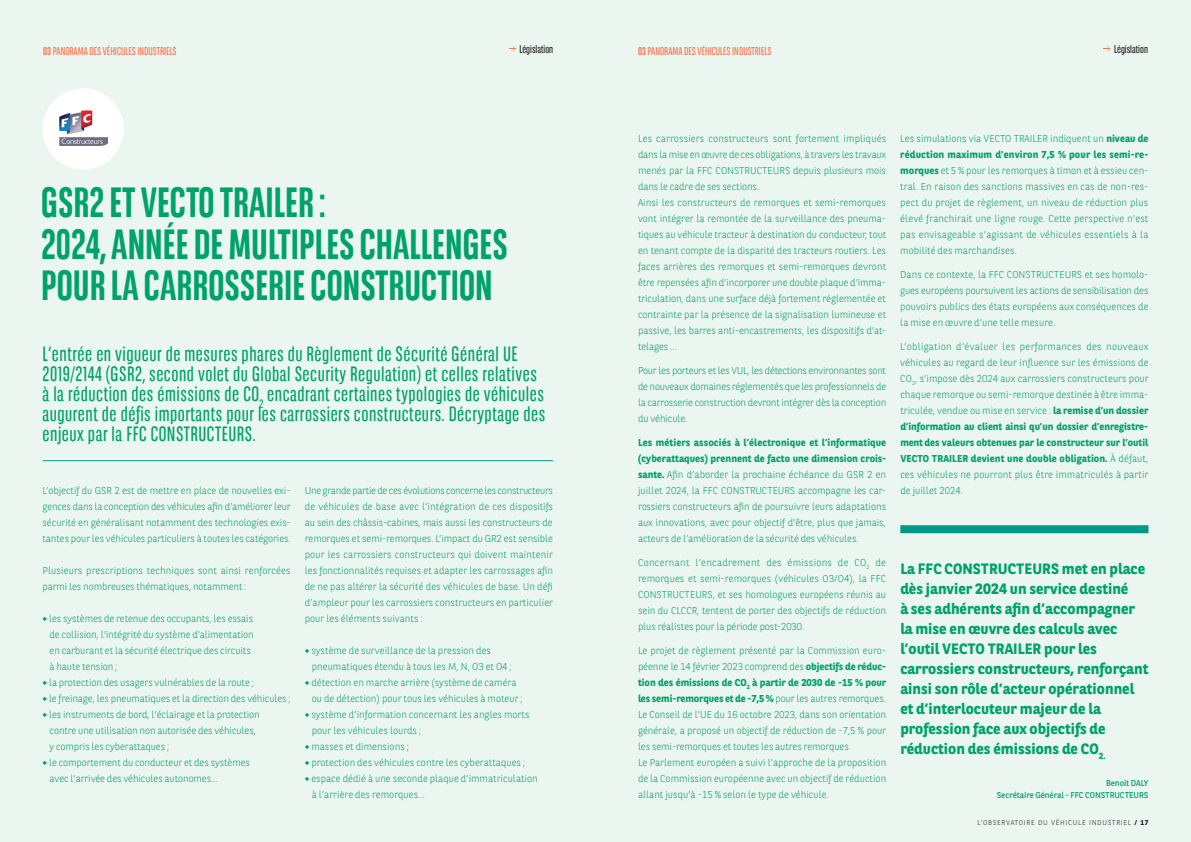
<style>
.page{position:relative;width:1191px;height:842px;background:#ecf6f1}
.page>*{position:absolute;margin:0;border:0;box-sizing:border-box;transform-origin:0 0}
.t1{font:700 42px/41.7px "BNPP Sans Condensed";color:#00a26c}
.t2{font:20.6px/20px "BNPP Sans Condensed";letter-spacing:.025em;color:#00a26c}
.t3{font:700 15px/20px "BNPP Sans";color:#00a26c}
.t4{font:11.2px "BNPP Sans Condensed";color:#f37653}
.t5{font:11.2px "BNPP Sans Condensed";color:#231f20}
.t6{font:300 10px/16px "BNPP Sans";letter-spacing:-.005em;color:#00a26c}
.t7{font:8.5px/12px "BNPP Sans";letter-spacing:-.01em;color:#00a26c;text-align:right}
.t8{font:300 7px "BNPP Sans";letter-spacing:.1em;color:#231f20}
.s1{font-weight:700}
</style>
<div class="page">
<hr style="left:43px;top:460px;width:510px;height:1px;background:#098">
<div style="left:44px;top:90px;width:79px;height:79px;background:#fff;border-radius:50%"></div>
<div style="left:43px;top:88px;width:81px;height:82px;border:2px solid #fff;border-radius:50%"></div>
<img style="left:60px;top:110px;width:47px;height:36px">
<div style="left:900px;top:525px;width:248px;height:8px;background:#098"></div>
<svg style="left:509px;top:46px;width:7px;height:6px"></svg>
<svg style="left:1103px;top:46px;width:7px;height:6px"></svg>
<p class="t4" style="left:43px;top:44px;width:135px"><span class="s1">03</span> PANORAMA DES VÉHICULES INDUSTRIELS</p>
<p class="t5" style="left:519px;top:42px;width:35px">Législation</p>
<p class="t4" style="left:638px;top:44px;width:135px"><span class="s1">03</span> PANORAMA DES VÉHICULES INDUSTRIELS</p>
<p class="t5" style="left:1114px;top:42px;width:35px">Législation</p>
<h1 class="t1" style="left:41px;top:181px;width:468px">GSR2 ET VECTO TRAILER :<br>2024, ANNÉE DE MULTIPLES CHALLENGES<br>POUR LA CARROSSERIE CONSTRUCTION</h1>
<p class="t2" style="left:43px;top:344px;width:504px">L’entrée en vigueur de mesures phares du Règlement de Sécurité Général UE 2019/2144 (GSR2, second volet du Global Security Regulation) et celles relatives à la réduction des émissions de CO<sub>2</sub> encadrant certaines typologies de véhicules augurent de défis importants pour les carrossiers constructeurs. Décryptage des enjeux par la FFC CONSTRUCTEURS.</p>
<p class="t6" style="left:43px;top:482px;width:250px;text-align:justify">L’objectif du GSR 2 est de mettre en place de nouvelles exi&shy;gences dans la conception des véhicules afin d’améliorer leur sécurité en généralisant notamment des technologies exis&shy;tantes pour les véhicules particuliers à toutes les catégories.</p>
<p class="t6" style="left:43px;top:562px;width:249px">Plusieurs prescriptions techniques sont ainsi renforcées parmi les nombreuses thématiques, notamment :</p>
<p class="t6" style="left:50px;top:610px;width:206px;text-indent:-7px">◆ les systèmes de retenue des occupants, les essais de collision, l’intégrité du système d’alimentation en carburant et la sécurité électrique des circuits à haute tension ;</p>
<p class="t6" style="left:43px;top:674px;width:213px">◆ la protection des usagers vulnérables de la route ;</p>
<p class="t6" style="left:43px;top:690px;width:250px">◆ le freinage, les pneumatiques et la direction des véhicules ;</p>
<p class="t6" style="left:50px;top:706px;width:212px;text-indent:-7px">◆ les instruments de bord, l’éclairage et la protection contre une utilisation non autorisée des véhicules, y compris les cyberattaques ;</p>
<p class="t6" style="left:50px;top:754px;width:202px;text-indent:-7px">◆ le comportement du conducteur et des systèmes avec l’arrivée des véhicules autonomes…</p>
<p class="t6" style="left:305px;top:482px;width:250px;text-align:justify">Une grande partie de ces évolutions concerne les constructeurs de véhicules de base avec l’intégration de ces dispositifs au sein des châssis-cabines, mais aussi les constructeurs de remorques et semi-remorques. L’impact du GR2 est sensible pour les carrossiers constructeurs qui doivent maintenir les fonctionnalités requises et adapter les carrossages afin de ne pas altérer la sécurité des véhicules de base. Un défi d’ampleur pour les carrossiers constructeurs en particulier pour les éléments suivants :</p>
<p class="t6" style="left:312px;top:642px;width:201px;text-indent:-7px">◆ système de surveillance de la pression des pneumatiques étendu à tous les M, N, O3 et O4 ;</p>
<p class="t6" style="left:312px;top:674px;width:213px;text-indent:-7px">◆ détection en marche arrière (système de caméra ou de détection) pour tous les véhicules à moteur ;</p>
<p class="t6" style="left:312px;top:706px;width:219px;text-indent:-7px">◆ système d’information concernant les angles morts pour les véhicules lourds ;</p>
<p class="t6" style="left:305px;top:738px;width:106px">◆ masses et dimensions ;</p>
<p class="t6" style="left:305px;top:754px;width:222px">◆ protection des véhicules contre les cyberattaques ;</p>
<p class="t6" style="left:312px;top:770px;width:227px;text-indent:-7px">◆ espace dédié à une seconde plaque d’immatriculation à l’arrière des remorques…</p>
<p class="t6" style="left:638px;top:130px;width:250px">Les carrossiers constructeurs sont fortement impliqués dans la mise en œuvre de ces obligations, à travers les travaux menés par la FFC CONSTRUCTEURS depuis plusieurs mois dans le cadre de ses sections.<br>Ainsi les constructeurs de remorques et semi-remorques vont intégrer la remontée de la surveillance des pneuma&shy;tiques au véhicule tracteur à destination du conducteur, tout en tenant compte de la disparité des tracteurs routiers. Les faces arrières des remorques et semi-remorques devront être repensées afin d’incorporer une double plaque d’imma&shy;triculation, dans une surface déjà fortement réglementée et contrainte par la présence de la signalisation lumineuse et passive, les barres anti-encastrements, les dispositifs d’at&shy;telages …</p>
<p class="t6" style="left:638px;top:362px;width:250px;text-align:justify">Pour les porteurs et les VUL, les détections environnantes sont de nouveaux domaines réglementés que les professionnels de la carrosserie construction devront intégrer dès la conception du véhicule.</p>
<p class="t6" style="left:638px;top:434px;width:250px;text-align:justify"><span class="s1">Les métiers associés à l’électronique et l’informatique (cyberattaques) prennent de facto une dimension crois&shy;sante.</span> Afin d’aborder la prochaine échéance du GSR 2 en juillet 2024, la FFC CONSTRUCTEURS accompagne les car&shy;rossiers constructeurs afin de poursuivre leurs adaptations aux innovations, avec pour objectif d’être, plus que jamais, acteurs de l’amélioration de la sécurité des véhicules.</p>
<p class="t6" style="left:638px;top:554px;width:250px;text-align:justify">Concernant l’encadrement des émissions de CO<sub>2</sub> de remorques et semi-remorques (véhicules O3/O4), la FFC CONSTRUCTEURS, et ses homologues européens réunis au sein du CLCCR, tentent de porter des objectifs de réduction plus réalistes pour la période post-2030.</p>
<p class="t6" style="left:638px;top:642px;width:250px">Le projet de règlement présenté par la Commission euro&shy;péenne le 14 février 2023 comprend des <span class="s1">objectifs de réduc&shy;tion des émissions de CO</span><sub>2</sub> <span class="s1">à partir de 2030 de -15 % pour les semi-remorques et de -7,5 %</span> pour les autres remorques.<br>Le Conseil de l'UE du 16 octobre 2023, dans son orientation générale, a proposé un objectif de réduction de -7,5 % pour les semi-remorques et toutes les autres remorques.<br>Le Parlement européen a suivi l'approche de la proposition de la Commission européenne avec un objectif de réduction allant jusqu'à -15 % selon le type de véhicule.</p>
<p class="t6" style="left:900px;top:130px;width:250px;text-align:justify">Les simulations via VECTO TRAILER indiquent un <span class="s1">niveau de réduction maximum d'environ 7,5 % pour les semi-re&shy;morques</span> et 5 % pour les remorques à timon et à essieu cen&shy;tral. En raison des sanctions massives en cas de non-res&shy;pect du projet de règlement, un niveau de réduction plus élevé franchirait une ligne rouge. Cette perspective n’est pas envisageable s’agissant de véhicules essentiels à la mobilité des marchandises.</p>
<p class="t6" style="left:900px;top:266px;width:250px;text-align:justify">Dans ce contexte, la FFC CONSTRUCTEURS et ses homolo&shy;gues européens poursuivent les actions de sensibilisation des pouvoirs publics des états européens aux conséquences de la mise en œuvre d’une telle mesure.</p>
<p class="t6" style="left:900px;top:338px;width:250px;text-align:justify">L’obligation d’évaluer les performances des nouveaux véhicules au regard de leur influence sur les émissions de CO<sub>2</sub>, s’impose dès 2024 aux carrossiers constructeurs pour chaque remorque ou semi-remorque destinée à être imma&shy;triculée, vendue ou mise en service : <span class="s1">la remise d’un dossier d’information au client ainsi qu’un dossier d’enregistre&shy;ment des valeurs obtenues par le constructeur sur l’outil VECTO TRAILER devient une double obligation.</span> À défaut, ces véhicules ne pourront plus être immatriculés à partir de juillet 2024.</p>
<p class="t3" style="left:900px;top:558px;width:249px">La FFC CONSTRUCTEURS met en place dès janvier 2024 un service destiné<br>à ses adhérents afin d’accompagner la mise en œuvre des calculs avec l’outil VECTO TRAILER pour les carrossiers constructeurs, renforçant ainsi son rôle d’acteur opérationnel et d’interlocuteur majeur de la profession face aux objectifs de réduction des émissions de CO<sub>2.</sub></p>
<p class="t7" style="left:996px;top:776px;width:153px">Benoit DALY<br>Secrétaire Général - FFC CONSTRUCTEURS</p>
<p class="t8" style="left:977px;top:818px;width:172px">L’OBSERVATOIRE DU VÉHICULE INDUSTRIEL <span class="s1">/ 17</span></p>
</div>
